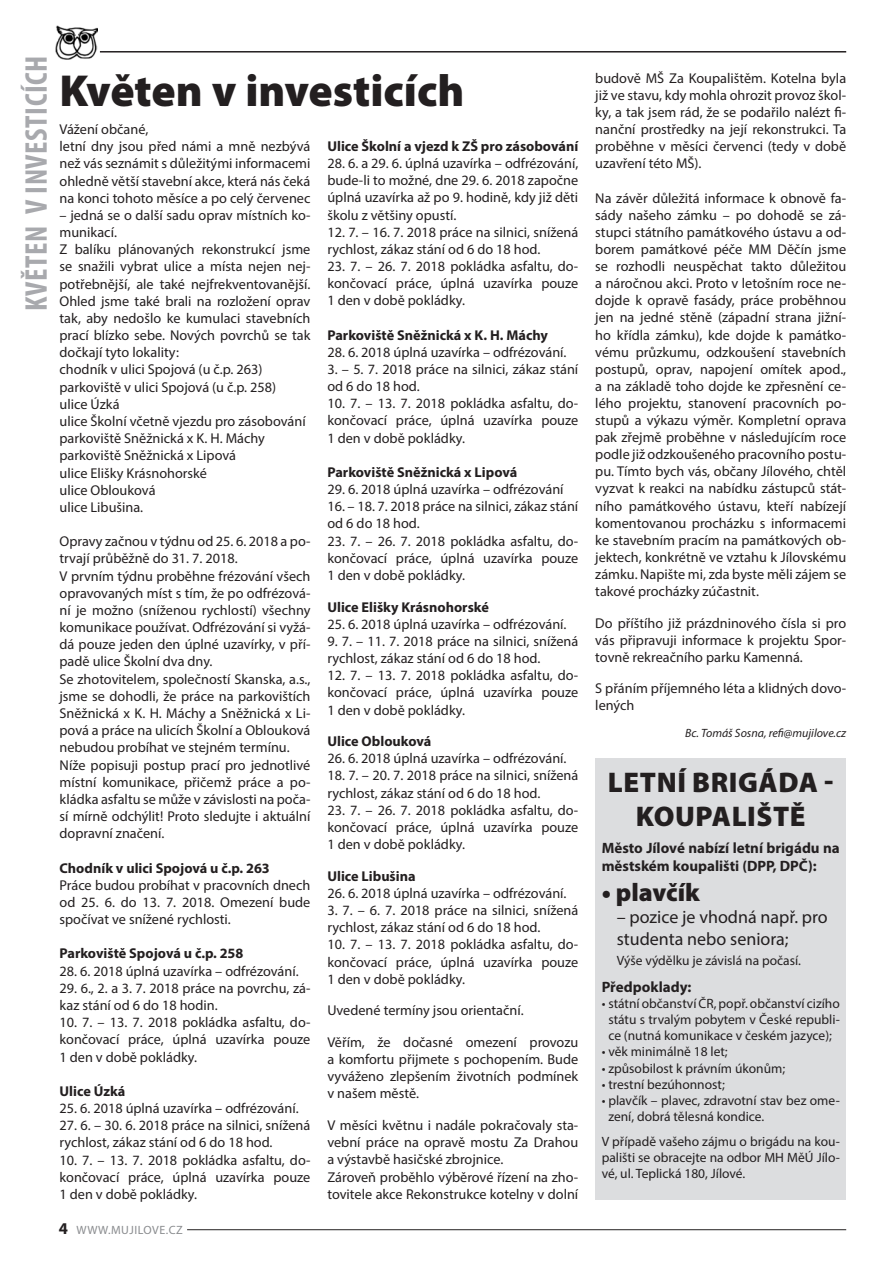
<style>
.page{position:relative;width:893px;height:1263px;background:#fff}
.page>*{position:absolute;margin:0;border:0;box-sizing:border-box;transform-origin:0 0}
.t1{font:900 45px "Myriad Pro";color:#231f20}
.t2{font:700 condensed 31.5px "Myriad Pro";letter-spacing:.02em;color:#a8a9ad}
.t3{font:900 28.5px/34.2px "Myriad Pro";letter-spacing:.02em;color:#231f20;text-align:center}
.t4{font:900 25.5px "Myriad Pro";color:#231f20}
.t5{font:18px/21.6px "Myriad Pro";color:#231f20}
.t6{font:700 15px/18px "Myriad Pro";color:#231f20}
.t7{font:14.25px/17.1px "Myriad Pro";color:#231f20;text-align:justify}
.t8{font:700 14.25px "Myriad Pro";color:#231f20}
.t9{font:13.5px/16.2px "Myriad Pro";color:#231f20;text-align:center}
.t10{font:italic 12px "Myriad Pro";color:#231f20}
.t11{font:12px "Myriad Pro";letter-spacing:.04em;color:#8a8c8f}
.s1{font-weight:700;font-size:16.5px;color:#231f20}
</style>
<div class="page">
<hr style="left:187px;top:1229px;width:659px;height:1px;background:#231f20">
<hr style="left:100px;top:51px;width:746px;height:2px;background:#231f20">
<img style="left:55px;top:26px;width:42px;height:34px">
<div style="left:595px;top:758px;width:251px;height:441px;background:#dcdddf"></div>
<h2 class="t2" style="left:17px;top:311px;width:257px;rotate:-90deg">KVĚTEN V INVESTICÍCH</h2>
<h1 class="t1" style="left:60px;top:61px;width:406px">Květen v investicích</h1>
<p class="t7" style="left:595px;top:69px;width:252px">budově MŠ Za Koupalištěm. Kotelna byla již ve stavu, kdy mohla ohrozit provoz škol&shy;ky, a tak jsem rád, že se podařilo nalézt fi&shy;nanční prostředky na její rekonstrukci. Ta proběhne v měsíci červenci (tedy v době uzavření této MŠ).</p>
<p class="t7" style="left:595px;top:189px;width:252px">Na závěr důležitá informace k obnově fa&shy;sády našeho zámku – po dohodě se zá&shy;stupci státního památkového ústavu a od&shy;borem památkové péče MM Děčín jsme se rozhodli neuspěchat takto důležitou a náročnou akci. Proto v letošním roce ne&shy;dojde k opravě fasády, práce proběhnou jen na jedné stěně (západní strana jižní&shy;ho křídla zámku), kde dojde k památko&shy;vému průzkumu, odzkoušení stavebních postupů, oprav, napojení omítek apod., a na základě toho dojde ke zpřesnění ce&shy;lého projektu, stanovení pracovních po&shy;stupů a výkazu výměr. Kompletní oprava pak zřejmě proběhne v následujícím roce podle již odzkoušeného pracovního postu&shy;pu. Tímto bych vás, občany Jílového, chtěl vyzvat k reakci na nabídku zástupců stát&shy;ního památkového ústavu, kteří nabízejí komentovanou procházku s informacemi ke stavebním pracím na památkových ob&shy;jektech, konkrétně ve vztahu k Jílovskému zámku. Napište mi, zda byste měli zájem se takové procházky zúčastnit.</p>
<p class="t7" style="left:595px;top:614px;width:252px">Do příštího již prázdninového čísla si pro vás připravuji informace k projektu Spor&shy;tovně rekreačního parku Kamenná.</p>
<p class="t7" style="left:595px;top:680px;width:252px">S přáním příjemného léta a klidných dovo&shy;lených</p>
<p class="t10" style="left:685px;top:726px;width:163px">Bc. Tomáš Sosna, refi@mujilove.cz</p>
<h3 class="t3" style="left:608px;top:764px;width:227px">LETNÍ BRIGÁDA -<br>KOUPALIŠTĚ</h3>
<p class="t6" style="left:602px;top:838px;width:240px">Město Jílové nabízí letní brigádu na městském koupališti (DPP, DPČ):</p>
<h3 class="t4" style="left:602px;top:876px;width:100px">• plavčík</h3>
<p class="t5" style="left:617px;top:906px;width:213px">– pozice je vhodná např. pro studenta nebo seniora;</p>
<p class="t9" style="left:617px;top:952px;width:186px">Výše výdělku je závislá na počasí.</p>
<p class="t6" style="left:602px;top:977px;width:91px">Předpoklady:</p>
<p class="t9" style="left:602px;top:995px;width:240px">• státní občanství ČR, popř. občanství cizího státu s trvalým pobytem v České republi&shy;ce (nutná komunikace v českém jazyce);</p>
<p class="t9" style="left:602px;top:1043px;width:128px">• věk minimálně 18 let;</p>
<p class="t9" style="left:602px;top:1060px;width:185px">• způsobilost k právním úkonům;</p>
<p class="t9" style="left:602px;top:1076px;width:125px">• trestní bezúhonnost;</p>
<p class="t9" style="left:608px;top:1092px;width:233px;text-align:left;text-indent:-7px">• plavčík – plavec, zdravotní stav bez ome&shy;zení, dobrá tělesná kondice.</p>
<p class="t9" style="left:602px;top:1133px;width:240px;text-align:justify">V případě vašeho zájmu o brigádu na kou&shy;pališti se obracejte na odbor MH MěÚ Jílo&shy;vé, ul. Teplická 180, Jílové.</p>
<p class="t7" style="left:60px;top:120px;width:252px;text-align:left">Vážení občané,<br>letní dny jsou před námi a mně nezbývá než vás seznámit s důležitými informacemi ohledně větší stavební akce, která nás čeká na konci tohoto měsíce a po celý červenec</p>
<p class="t7" style="left:60px;top:206px;width:252px;text-align:left">– jedná se o další sadu oprav místních ko&shy;munikací.<br>Z balíku plánovaných rekonstrukcí jsme se snažili vybrat ulice a místa nejen nej&shy;potřebnější, ale také nejfrekventovanější.<br>Ohled jsme také brali na rozložení oprav tak, aby nedošlo ke kumulaci stavebních prací blízko sebe. Nových povrchů se tak dočkají tyto lokality:<br>chodník v ulici Spojová (u č.p. 263) parkoviště v ulici Spojová (u č.p. 258)<br>ulice Úzká<br>ulice Školní včetně vjezdu pro zásobování parkoviště Sněžnická x K. H. Máchy parkoviště Sněžnická x Lipová<br>ulice Elišky Krásnohorské<br>ulice Oblouková<br>ulice Libušina.</p>
<p class="t7" style="left:60px;top:533px;width:252px;text-align:left">Opravy začnou v týdnu od 25. 6. 2018 a po&shy;trvají průběžně do 31. 7. 2018.<br>V prvním týdnu proběhne frézování všech opravovaných míst s tím, že po odfrézová&shy;ní je možno (sníženou rychlostí) všechny komunikace používat. Odfrézování si vyžá&shy;dá pouze jeden den úplné uzavírky, v pří&shy;padě ulice Školní dva dny.<br>Se zhotovitelem, společností Skanska, a.s., jsme se dohodli, že práce na parkovištích Sněžnická x K. H. Máchy a Sněžnická x Li&shy;pová a práce na ulicích Školní a Oblouková nebudou probíhat ve stejném termínu.<br>Níže popisuji postup prací pro jednotlivé místní komunikace, přičemž práce a po&shy;kládka asfaltu se může v závislosti na poča&shy;sí mírně odchýlit! Proto sledujte i aktuální dopravní značení.</p>
<p class="t8" style="left:60px;top:858px;width:212px">Chodník v ulici Spojová u č.p. 263</p>
<p class="t7" style="left:60px;top:876px;width:252px">Práce budou probíhat v pracovních dnech od 25. 6. do 13. 7. 2018. Omezení bude spočívat ve snížené rychlosti.</p>
<p class="t8" style="left:60px;top:944px;width:185px">Parkoviště Spojová u č.p. 258</p>
<p class="t7" style="left:60px;top:962px;width:241px">28. 6. 2018 úplná uzavírka – odfrézování.</p>
<p class="t7" style="left:60px;top:979px;width:252px">29. 6., 2. a 3. 7. 2018 práce na povrchu, zá&shy;kaz stání od 6 do 18 hodin.</p>
<p class="t7" style="left:60px;top:1013px;width:252px">10. 7. – 13. 7. 2018 pokládka asfaltu, do&shy;končovací práce, úplná uzavírka pouze 1 den v době pokládky.</p>
<p class="t8" style="left:60px;top:1082px;width:67px">Ulice Úzká</p>
<p class="t7" style="left:60px;top:1099px;width:241px">25. 6. 2018 úplná uzavírka – odfrézování.</p>
<p class="t7" style="left:60px;top:1117px;width:252px">27. 6. – 30. 6. 2018 práce na silnici, snížená rychlost, zákaz stání od 6 do 18 hod.</p>
<p class="t7" style="left:60px;top:1151px;width:252px">10. 7. – 13. 7. 2018 pokládka asfaltu, do&shy;končovací práce, úplná uzavírka pouze 1 den v době pokládky.</p>
<p class="t8" style="left:327px;top:137px;width:252px">Ulice Školní a vjezd k ZŠ pro zásobování</p>
<p class="t7" style="left:327px;top:155px;width:252px">28. 6. a 29. 6. úplná uzavírka – odfrézování, bude-li to možné, dne 29. 6. 2018 započne úplná uzavírka až po 9. hodině, kdy již děti školu z většiny opustí.</p>
<p class="t7" style="left:327px;top:223px;width:252px">12. 7. – 16. 7. 2018 práce na silnici, snížená rychlost, zákaz stání od 6 do 18 hod.</p>
<p class="t7" style="left:327px;top:257px;width:252px">23. 7. – 26. 7. 2018 pokládka asfaltu, do&shy;končovací práce, úplná uzavírka pouze 1 den v době pokládky.</p>
<p class="t8" style="left:327px;top:326px;width:222px">Parkoviště Sněžnická x K. H. Máchy</p>
<p class="t7" style="left:327px;top:343px;width:241px">28. 6. 2018 úplná uzavírka – odfrézování.</p>
<p class="t7" style="left:327px;top:360px;width:252px">3. – 5. 7. 2018 práce na silnici, zákaz stání od 6 do 18 hod.</p>
<p class="t7" style="left:327px;top:395px;width:252px">10. 7. – 13. 7. 2018 pokládka asfaltu, do&shy;končovací práce, úplná uzavírka pouze 1 den v době pokládky.</p>
<p class="t8" style="left:327px;top:463px;width:191px">Parkoviště Sněžnická x Lipová</p>
<p class="t7" style="left:327px;top:481px;width:238px">29. 6. 2018 úplná uzavírka – odfrézování</p>
<p class="t7" style="left:327px;top:498px;width:252px">16. – 18. 7. 2018 práce na silnici, zákaz stání od 6 do 18 hod.</p>
<p class="t7" style="left:327px;top:532px;width:252px">23. 7. – 26. 7. 2018 pokládka asfaltu, do&shy;končovací práce, úplná uzavírka pouze 1 den v době pokládky.</p>
<p class="t8" style="left:327px;top:597px;width:163px">Ulice Elišky Krásnohorské</p>
<p class="t7" style="left:327px;top:615px;width:241px">25. 6. 2018 úplná uzavírka – odfrézování.</p>
<p class="t7" style="left:327px;top:632px;width:252px">9. 7. – 11. 7. 2018 práce na silnici, snížená rychlost, zákaz stání od 6 do 18 hod.</p>
<p class="t7" style="left:327px;top:667px;width:252px">12. 7. – 13. 7. 2018 pokládka asfaltu, do&shy;končovací práce, úplná uzavírka pouze 1 den v době pokládky.</p>
<p class="t8" style="left:327px;top:732px;width:106px">Ulice Oblouková</p>
<p class="t7" style="left:327px;top:750px;width:241px">26. 6. 2018 úplná uzavírka – odfrézování.</p>
<p class="t7" style="left:327px;top:767px;width:252px">18. 7. – 20. 7. 2018 práce na silnici, snížená rychlost, zákaz stání od 6 do 18 hod.</p>
<p class="t7" style="left:327px;top:801px;width:252px">23. 7. – 26. 7. 2018 pokládka asfaltu, do&shy;končovací práce, úplná uzavírka pouze 1 den v době pokládky.</p>
<p class="t8" style="left:327px;top:867px;width:90px">Ulice Libušina</p>
<p class="t7" style="left:327px;top:884px;width:241px">26. 6. 2018 úplná uzavírka – odfrézování.</p>
<p class="t7" style="left:327px;top:901px;width:252px">3. 7. – 6. 7. 2018 práce na silnici, snížená rychlost, zákaz stání od 6 do 18 hod.</p>
<p class="t7" style="left:327px;top:936px;width:252px">10. 7. – 13. 7. 2018 pokládka asfaltu, do&shy;končovací práce, úplná uzavírka pouze 1 den v době pokládky.</p>
<p class="t7" style="left:327px;top:1002px;width:198px">Uvedené termíny jsou orientační.</p>
<p class="t7" style="left:327px;top:1033px;width:252px">Věřím, že dočasné omezení provozu a komfortu přijmete s pochopením. Bude vyváženo zlepšením životních podmínek v našem městě.</p>
<p class="t7" style="left:327px;top:1116px;width:252px;text-align:left">V měsíci květnu i nadále pokračovaly sta&shy;vební práce na opravě mostu Za Drahou a výstavbě hasičské zbrojnice.<br>Zároveň proběhlo výběrové řízení na zho&shy;tovitele akce Rekonstrukce kotelny v dolní</p>
<p class="t11" style="left:59px;top:1222px;width:125px"><span class="s1">4</span> WWW.MUJILOVE.CZ</p>
</div>
